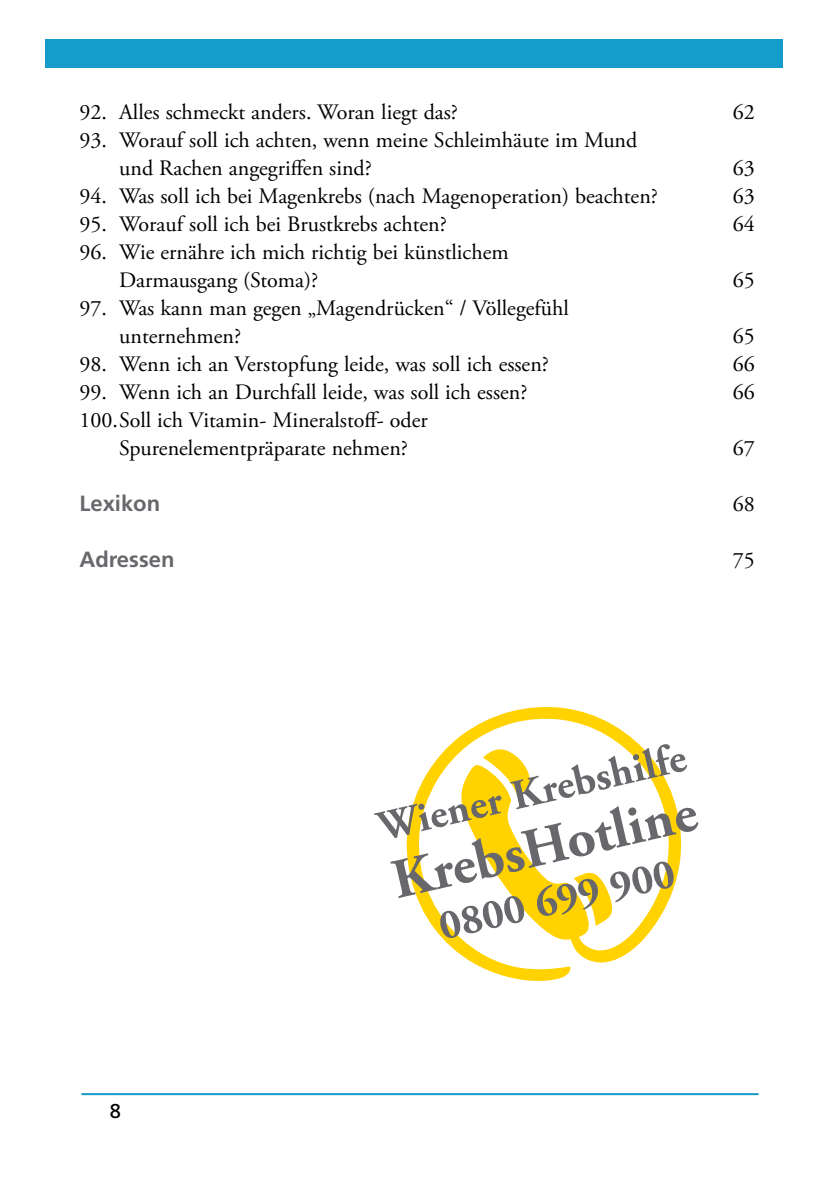
<style>
.page{position:relative;width:840px;height:1191px;background:#fff}
.page>*{position:absolute;margin:0;border:0;box-sizing:border-box;transform-origin:0 0}
.t1{font:700 56px "Adobe Garamond Pro";color:#68676c}
.t2{font:700 42px "Adobe Garamond Pro";color:#68676c}
.t3{font:22px/28px "Adobe Garamond Pro";color:#000}
.t4{font:700 22px "Frutiger";color:#68676c}
</style>
<div class="page">
<div style="left:45px;top:40px;width:737px;height:28px;background:#169ccb"></div>
<hr style="left:81px;top:1093px;width:677px;height:2px;background:#169ccb">
<svg style="left:406px;top:707px;width:276px;height:274px"></svg>
<p class="t3" style="left:79px;top:99px;width:380px">92. Alles schmeckt anders. Woran liegt das?</p>
<p class="t3" style="left:732px;top:99px;width:23px">62</p>
<p class="t3" style="left:119px;top:127px;width:519px;text-indent:-40px">93. Worauf soll ich achten, wenn meine Schleimhäute im Mund und Rachen angegriffen sind?</p>
<p class="t3" style="left:732px;top:155px;width:23px">63</p>
<p class="t3" style="left:79px;top:183px;width:579px">94. Was soll ich bei Magenkrebs (nach Magenoperation) beachten?</p>
<p class="t3" style="left:732px;top:183px;width:23px">63</p>
<p class="t3" style="left:79px;top:211px;width:368px">95. Worauf soll ich bei Brustkrebs achten?</p>
<p class="t3" style="left:732px;top:211px;width:23px">64</p>
<p class="t3" style="left:119px;top:239px;width:391px;text-indent:-40px">96. Wie ernähre ich mich richtig bei künstlichem<br>Darmausgang (Stoma)?</p>
<p class="t3" style="left:732px;top:267px;width:23px">65</p>
<p class="t3" style="left:119px;top:295px;width:451px;text-indent:-40px">97. Was kann man gegen „Magendrücken“ / Völlegefühl unternehmen?</p>
<p class="t3" style="left:732px;top:323px;width:23px">65</p>
<p class="t3" style="left:79px;top:351px;width:471px">98. Wenn ich an Verstopfung leide, was soll ich essen?</p>
<p class="t3" style="left:732px;top:351px;width:23px">66</p>
<p class="t3" style="left:79px;top:379px;width:449px">99. Wenn ich an Durchfall leide, was soll ich essen?</p>
<p class="t3" style="left:732px;top:379px;width:23px">66</p>
<p class="t3" style="left:119px;top:407px;width:310px;text-indent:-40px">100.Soll ich Vitamin- Mineralstoff- oder<br>Spurenelementpräparate nehmen?</p>
<p class="t3" style="left:732px;top:435px;width:23px">67</p>
<p class="t4" style="left:79px;top:490px;width:82px">Lexikon</p>
<p class="t3" style="left:732px;top:491px;width:23px">68</p>
<p class="t4" style="left:79px;top:546px;width:96px">Adressen</p>
<p class="t3" style="left:732px;top:547px;width:23px">75</p>
<h2 class="t2" style="left:373px;top:803px;width:316px;rotate:-13deg">Wiener Krebshilfe</h2>
<h1 class="t1" style="left:385px;top:849px;width:312px;rotate:-13deg">KrebsHotline</h1>
<h2 class="t2" style="left:434px;top:903px;width:242px;rotate:-13deg">0800 699 900</h2>
</div>
